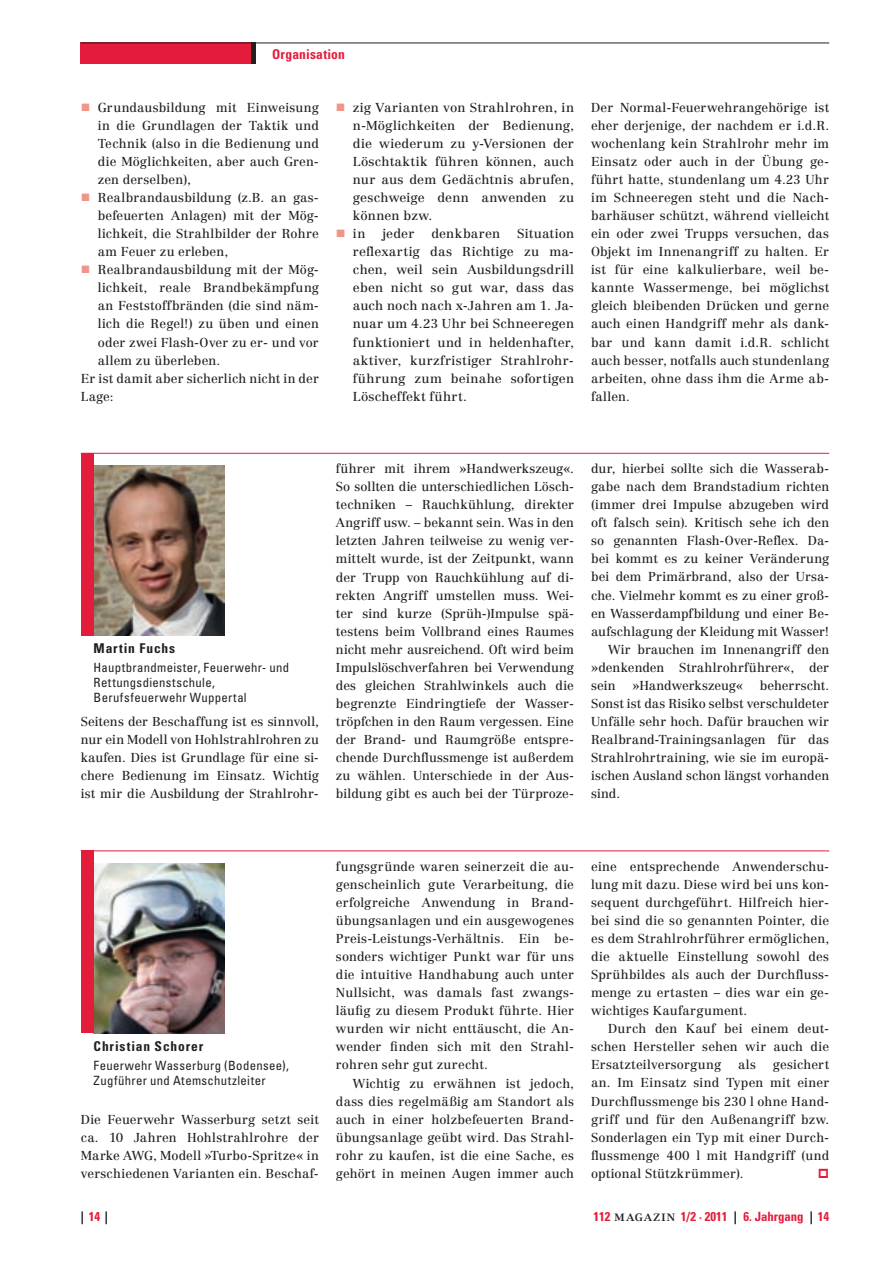
<style>
.page{position:relative;width:893px;height:1263px;background:#fff}
.page>*{position:absolute;margin:0;border:0;box-sizing:border-box;transform-origin:0 0}
.t1{font:700 condensed 13.5px "Univers LT Std";letter-spacing:.065em;color:#231f20}
.t2{font:700 condensed 13.5px "Univers LT Std";letter-spacing:.015em;color:#e41c3b}
.t3{font:12.75px/18px "Centennial LT Std";letter-spacing:.005em;color:#231f20;text-align:justify}
.t4{font:condensed 12.75px/15px "Univers LT Std";letter-spacing:.025em;color:#231f20}
.t5{font:700 condensed 12.75px "Univers LT Std";color:#e41c3b}
.t6{font:700 condensed 12.75px "Univers LT Std";color:#231f20}
.s1{color:#f09588}
.s2{color:#e41c3b}
.s3{font-family:"Centennial LT Std";font-weight:400;font-stretch:normal;font-size:14.25px;color:#231f20}
.s4{color:#231f20}
</style>
<div class="page">
<div style="left:81px;top:43px;width:170px;height:21px;background:#e41c3b"></div>
<hr style="left:81px;top:43px;width:748px;height:1px;background:#231f20">
<hr style="left:251px;top:43px;width:4px;height:21px;background:#231f20">
<img style="left:94px;top:863px;width:131px;height:170px">
<div style="left:81px;top:850px;width:13px;height:183px;background:#e41c3b"></div>
<img style="left:94px;top:466px;width:131px;height:170px">
<div style="left:81px;top:453px;width:13px;height:183px;background:#e41c3b"></div>
<hr style="left:81px;top:453px;width:748px;height:1px;background:#e41c3b">
<hr style="left:81px;top:850px;width:748px;height:1px;background:#e41c3b">
<p class="t2" style="left:272px;top:46px;width:74px">Organisation</p>
<p class="t3" style="left:98px;top:98px;width:223px;text-indent:-17px"><span class="s1">■</span> Grundausbildung mit Einweisung in die Grundlagen der Taktik und Technik (also in die Bedienung und die Möglichkeiten, aber auch Gren&shy;zen derselben),</p>
<p class="t3" style="left:98px;top:189px;width:223px;text-indent:-17px"><span class="s1">■</span> Realbrandausbildung (z.B. an gas&shy;befeuerten Anlagen) mit der Mög&shy;lichkeit, die Strahlbilder der Rohre am Feuer zu erleben,</p>
<p class="t3" style="left:81px;top:261px;width:240px"><span class="s1">■</span> Realbrandausbildung mit der Mög-</p>
<p class="t3" style="left:98px;top:279px;width:223px">lichkeit, reale Brandbekämpfung</p>
<p class="t3" style="left:98px;top:297px;width:223px">an Feststoffbränden (die sind näm-</p>
<p class="t3" style="left:98px;top:315px;width:223px">lich die Regel!) zu üben und einen</p>
<p class="t3" style="left:98px;top:333px;width:223px">oder zwei Flash-Over zu er- und vor</p>
<p class="t3" style="left:98px;top:351px;width:124px">allem zu überleben.</p>
<p class="t3" style="left:81px;top:369px;width:240px">Er ist damit aber sicherlich nicht in der</p>
<p class="t3" style="left:81px;top:387px;width:34px">Lage:</p>
<p class="t3" style="left:353px;top:98px;width:223px;text-indent:-17px"><span class="s1">■</span> zig Varianten von Strahlrohren, in n-Möglichkeiten der Bedienung, die wiederum zu y-Versionen der Löschtaktik führen können, auch nur aus dem Gedächtnis abrufen, geschweige denn anwenden zu können bzw.</p>
<p class="t3" style="left:336px;top:225px;width:31px"><span class="s1">■</span> in</p>
<p class="t3" style="left:382px;top:225px;width:34px">jeder</p>
<p class="t3" style="left:431px;top:225px;width:70px">denkbaren</p>
<p class="t3" style="left:353px;top:225px;width:223px;text-indent:164px">Situation reflex artig das Richtige zu ma&shy;chen, weil sein Ausbildungsdrill eben nicht so gut war, dass das auch noch nach x-Jahren am 1. Ja&shy;nuar um 4.23 Uhr bei Schneeregen funktioniert und in heldenhafter, aktiver, kurzfristiger Strahlrohr&shy;führung zum beinahe sofortigen Löscheffekt führt.</p>
<p class="t3" style="left:591px;top:98px;width:240px">Der Normal-Feuerwehrangehörige ist eher derjenige, der nachdem er i.d.R. wochenlang kein Strahlrohr mehr im Einsatz oder auch in der Übung ge&shy;führt hatte, stundenlang um 4.23 Uhr im Schneeregen steht und die Nach&shy;barhäuser schützt, während vielleicht ein oder zwei Trupps versuchen, das Objekt im Innenangriff zu halten. Er ist für eine kalkulierbare, weil be&shy;kannte Wassermenge, bei möglichst gleich bleibenden Drücken und gerne auch einen Handgriff mehr als dank&shy;bar und kann damit i.d.R. schlicht auch besser, notfalls auch stundenlang arbeiten, ohne dass ihm die Arme ab&shy;fallen.</p>
<p class="t1" style="left:94px;top:640px;width:83px">Martin Fuchs</p>
<p class="t4" style="left:94px;top:660px;width:197px">Hauptbrandmeister, Feuerwehr- und<br>Rettungsdienstschule,<br>Berufsfeuerwehr Wuppertal</p>
<p class="t3" style="left:81px;top:713px;width:240px">Seitens der Beschaffung ist es sinnvoll, nur ein Modell von Hohlstrahlrohren zu kaufen. Dies ist Grundlage für eine si&shy;chere Bedienung im Einsatz. Wichtig ist mir die Ausbildung der Strahlrohr-</p>
<p class="t3" style="left:336px;top:460px;width:240px">führer mit ihrem »Handwerkszeug«.<br>So sollten die unterschiedlichen Lösch&shy;techniken – Rauchkühlung, direkter Angriff usw. – bekannt sein. Was in den letzten Jahren teilweise zu wenig ver&shy;mittelt wurde, ist der Zeitpunkt, wann der Trupp von Rauchkühlung auf di&shy;rekten Angriff umstellen muss. Wei&shy;ter sind kurze (Sprüh-)Impulse spä&shy;testens beim Vollbrand eines Raumes nicht mehr ausreichend. Oft wird beim Impulslöschverfahren bei Verwendung des gleichen Strahlwinkels auch die begrenzte Eindringtiefe der Wasser&shy;tröpfchen in den Raum vergessen. Eine der Brand- und Raumgröße entspre&shy;chende Durchflussmenge ist außerdem zu wählen. Unterschiede in der Aus&shy;bildung gibt es auch bei der Türproze-</p>
<p class="t3" style="left:591px;top:460px;width:240px">dur, hierbei sollte sich die Wasserab-</p>
<p class="t3" style="left:591px;top:478px;width:240px">gabe nach dem Brandstadium richten</p>
<p class="t3" style="left:591px;top:496px;width:240px">(immer drei Impulse abzugeben wird</p>
<p class="t3" style="left:591px;top:514px;width:240px">oft falsch sein). Kritisch sehe ich den</p>
<p class="t3" style="left:591px;top:532px;width:240px">so genannten Flash-Over-Reflex. Da-</p>
<p class="t3" style="left:591px;top:550px;width:240px">bei kommt es zu keiner Veränderung</p>
<p class="t3" style="left:591px;top:568px;width:240px">bei dem Primärbrand, also der Ursa-</p>
<p class="t3" style="left:591px;top:586px;width:240px">che. Vielmehr kommt es zu einer groß-</p>
<p class="t3" style="left:591px;top:604px;width:240px">en Wasserdampfbildung und einer Be-</p>
<p class="t3" style="left:591px;top:622px;width:240px">aufschlagung der Kleidung mit Wasser!</p>
<p class="t3" style="left:608px;top:640px;width:223px">Wir brauchen im Innenangriff den</p>
<p class="t3" style="left:591px;top:658px;width:240px">»denkenden Strahlrohrführer«, der</p>
<p class="t3" style="left:591px;top:676px;width:26px">sein</p>
<p class="t3" style="left:632px;top:676px;width:112px">»Handwerkszeug«</p>
<p class="t3" style="left:591px;top:676px;width:240px;text-indent:169px">beherrscht.<br>Sonst ist das Risiko selbst verschuldeter Unfälle sehr hoch. Dafür brauchen wir Realbrand-Trainingsanlagen für das Strahlrohrtraining, wie sie im europä&shy;ischen Ausland schon längst vorhanden sind.</p>
<p class="t1" style="left:94px;top:1038px;width:111px">Christian Schorer</p>
<p class="t4" style="left:94px;top:1058px;width:197px">Feuerwehr Wasserburg (Bodensee),<br>Zugführer und Atemschutzleiter</p>
<p class="t3" style="left:81px;top:1110px;width:240px">Die Feuerwehr Wasserburg setzt seit ca. 10 Jahren Hohlstrahlrohre der Marke AWG, Modell »Turbo-Spritze« in verschiedenen Varianten ein. Beschaf-</p>
<p class="t3" style="left:336px;top:857px;width:240px">fungsgründe waren seinerzeit die au&shy;genscheinlich gute Verarbeitung, die erfolgreiche Anwendung in Brand&shy;übungsanlagen und ein ausgewogenes Preis-Leistungs-Verhältnis. Ein be&shy;sonders wichtiger Punkt war für uns die intuitive Handhabung auch unter Nullsicht, was damals fast zwangs&shy;läufig zu diesem Produkt führte. Hier wurden wir nicht enttäuscht, die An&shy;wender finden sich mit den Strahl&shy;rohren sehr gut zurecht.</p>
<p class="t3" style="left:336px;top:1074px;width:240px;text-indent:17px">Wichtig zu erwähnen ist jedoch, dass dies regelmäßig am Standort als auch in einer holzbefeuerten Brand&shy;übungsanlage geübt wird. Das Strahl&shy;rohr zu kaufen, ist die eine Sache, es gehört in meinen Augen immer auch</p>
<p class="t3" style="left:591px;top:857px;width:240px">eine entsprechende Anwenderschu&shy;lung mit dazu. Diese wird bei uns kon&shy;sequent durchgeführt. Hilfreich hier&shy;bei sind die so genannten Pointer, die es dem Strahlrohrführer ermöglichen, die aktuelle Einstellung sowohl des Sprühbildes als auch der Durchfluss&shy;menge zu ertasten – dies war ein ge&shy;wichtiges Kaufargument.</p>
<p class="t3" style="left:591px;top:1020px;width:240px;text-indent:17px">Durch den Kauf bei einem deut&shy;schen Hersteller sehen wir auch die Ersatzteilversorgung</p>
<p class="t3" style="left:591px;top:1056px;width:240px;text-indent:182px">gesichert an. Im Einsatz sind Typen mit einer Durchflussmenge bis 230 l ohne Hand&shy;griff und für den Außenangriff bzw.<br>Sonderlagen ein Typ mit einer Durch&shy;flussmenge 400 l mit Handgriff (und optional Stützkrümmer).</p>
<p class="t3" style="left:738px;top:1056px;width:19px">als</p>
<p class="t6" style="left:81px;top:1208px;width:29px">|<span class="s2">14</span>|</p>
<p class="t5" style="left:593px;top:1208px;width:237px">112 <span class="s3">magazin</span> 1/2 · 2011 <span class="s4">|</span> 6. Jahrgang <span class="s4">|</span> 14</p>
</div>
